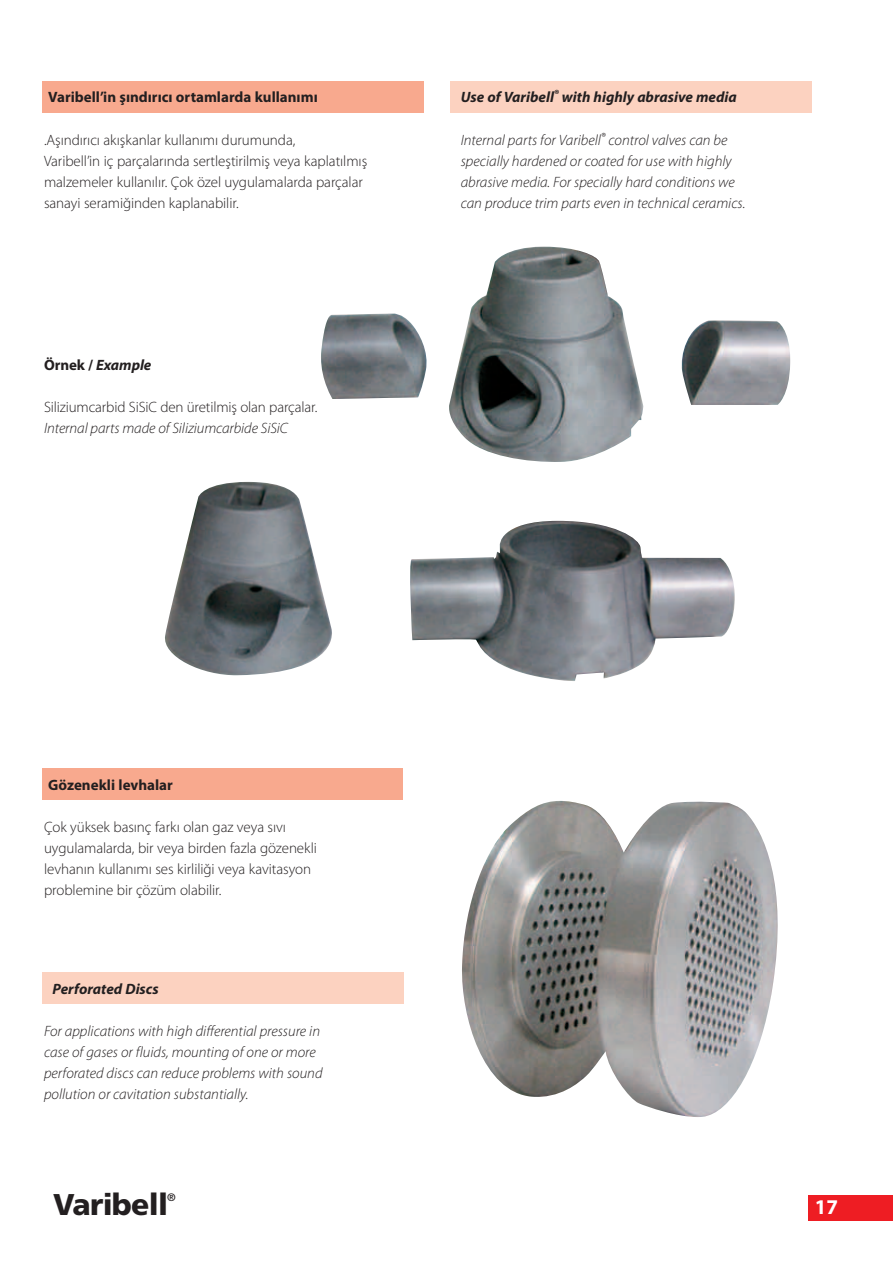
<style>
.page{position:relative;width:893px;height:1263px;background:#fff}
.page>*{position:absolute;margin:0;border:0;box-sizing:border-box;transform-origin:0 0}
.t1{font:900 30px "Frutiger";letter-spacing:-.025em;color:#231f20}
.t2{font:700 21px "Myriad Pro";color:#fff}
.t3{font:italic 300 15px/21px "Myriad Pro";color:#231f20}
.t4{font:300 15px/21px "Myriad Pro";letter-spacing:-.005em;color:#231f20}
.t5{font:italic 700 15px "Myriad Pro";color:#231f20}
.t6{font:700 15px "Myriad Pro";color:#231f20}
.t7{font:10.8px "Frutiger";color:#231f20}
.s1{font-style:normal}
</style>
<div class="page">
<div style="left:43px;top:81px;width:381px;height:31px;background:#f8a98e"></div>
<div style="left:451px;top:81px;width:361px;height:31px;background:#fcd2c0"></div>
<div style="left:43px;top:768px;width:360px;height:32px;background:#f8a98e"></div>
<div style="left:43px;top:972px;width:361px;height:32px;background:#fcd2c0"></div>
<img style="left:321px;top:247px;width:469px;height:215px">
<img style="left:165px;top:482px;width:167px;height:194px">
<img style="left:410px;top:521px;width:325px;height:160px">
<img style="left:462px;top:800px;width:316px;height:317px">
<div style="left:809px;top:1195px;width:84px;height:26px;background:#ee1d23"></div>
<p class="t6" style="left:48px;top:87px;width:271px">Varibell’in şındırıcı ortamlarda kullanımı</p>
<p class="t4" style="left:44px;top:129px;width:325px">.Aşındırıcı akışkanlar kullanımı durumunda,<br>Varibell’in iç parçalarında sertleştirilmiş veya kaplatılmış malzemeler kullanılır. Çok özel uygulamalarda parçalar sanayi seramiğinden kaplanabilir.</p>
<p class="t5" style="left:44px;top:355px;width:109px"><span class="s1">Örnek /</span> Example</p>
<p class="t4" style="left:44px;top:396px;width:275px">Siliziumcarbid SiSiC den üretilmiş olan parçalar.</p>
<p class="t3" style="left:44px;top:417px;width:245px">Internal parts made of Siliziumcarbide SiSiC</p>
<p class="t5" style="left:461px;top:87px;width:278px">Use of Varibell<sup>®</sup> with highly abrasive media</p>
<p class="t3" style="left:461px;top:129px;width:286px">Internal parts for Varibell<sup>®</sup> control valves can be specially hardened or coated for use with highly abrasive media. For specially hard conditions we can produce trim parts even in technical ceramics.</p>
<p class="t6" style="left:48px;top:775px;width:126px">Gözenekli levhalar</p>
<p class="t4" style="left:44px;top:816px;width:274px">Çok yüksek basınç farkı olan gaz veya sıvı uygulamalarda, bir veya birden fazla gözenekli levhanın kullanımı ses kirliliği veya kavitasyon problemine bir çözüm olabilir.</p>
<p class="t5" style="left:53px;top:979px;width:108px">Perforated Discs</p>
<p class="t3" style="left:44px;top:1020px;width:280px">For applications with high differential pressure in case of gases or fluids, mounting of one or more perforated discs can reduce problems with sound pollution or cavitation substantially.</p>
<h1 class="t1" style="left:53px;top:1186px;width:116px">Varibell</h1>
<h2 class="t2" style="left:815px;top:1193px;width:25px">17</h2>
<p class="t7" style="left:167px;top:1191px;width:10px">®</p>
</div>
